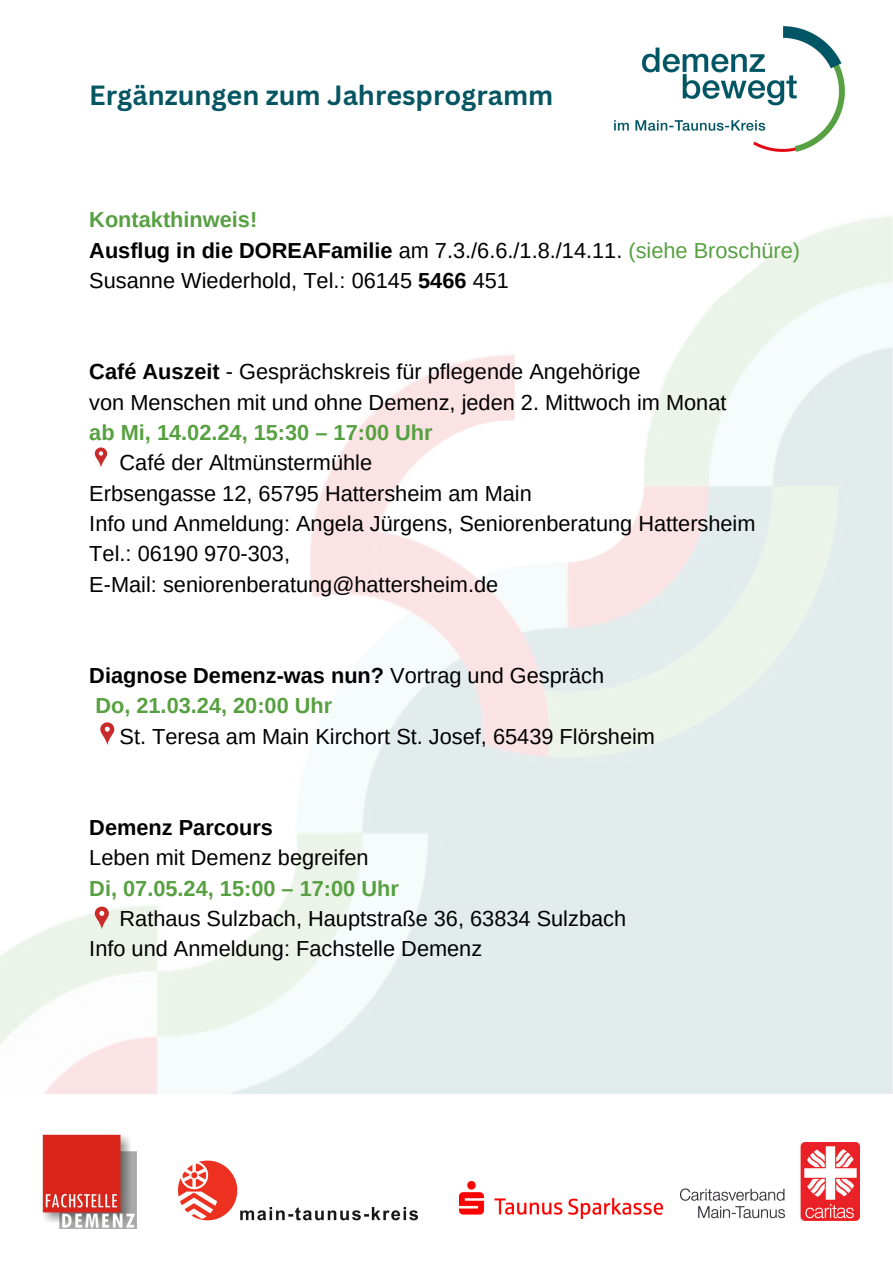
<style>
.page{position:relative;width:893px;height:1263px;background:#fff}
.page>*{position:absolute;margin:0;border:0;box-sizing:border-box;transform-origin:0 0}
.t1{font:700 27px "Canva Sans";color:#055562}
.t2{font:21.75px "Arimo";color:#000}
.t3{font:700 21.75px "Arimo";color:#000}
.t4{font:700 21.75px "Arimo";color:#57a041}
.s1{font-weight:400}
.s2{font-weight:400;color:#57a041}
.s3{font-weight:700}
</style>
<div class="page">
<img style="left:0;top:81px;width:893px;height:1148px">
<img style="left:178px;top:1161px;width:239px;height:60px">
<img style="left:42px;top:1135px;width:94px;height:94px">
<img style="left:681px;top:1143px;width:178px;height:77px">
<img style="left:459px;top:1182px;width:203px;height:36px">
<svg style="left:95px;top:447px;width:12px;height:21px"></svg>
<svg style="left:100px;top:722px;width:14px;height:23px"></svg>
<img style="left:614px;top:26px;width:230px;height:126px">
<svg style="left:95px;top:906px;width:14px;height:23px"></svg>
<p class="t1" style="left:89px;top:76px;width:465px">Ergänzungen zum Jahresprogramm</p>
<p class="t4" style="left:89px;top:208px;width:169px">Kontakthinweis!</p>
<p class="t3" style="left:89px;top:238px;width:712px">Ausflug in die DOREAFamilie <span class="s1">am 7.3./6.6./1.8./14.11.</span> <span class="s2">(siehe Broschüre)</span></p>
<p class="t2" style="left:89px;top:268px;width:421px">Susanne Wiederhold, Tel.: 06145 <span class="s3">5466</span> 451</p>
<p class="t2" style="left:89px;top:359px;width:553px"><span class="s3">Café Auszeit</span> - Gesprächskreis für pflegende Angehörige</p>
<p class="t2" style="left:89px;top:390px;width:638px">von Menschen mit und ohne Demenz, jeden 2. Mittwoch im Monat</p>
<p class="t4" style="left:89px;top:420px;width:345px">ab Mi, 14.02.24, 15:30 – 17:00 Uhr</p>
<p class="t2" style="left:119px;top:451px;width:254px">Café der Altmünstermühle</p>
<p class="t2" style="left:89px;top:481px;width:444px">Erbsengasse 12, 65795 Hattersheim am Main</p>
<p class="t2" style="left:89px;top:511px;width:668px">Info und Anmeldung: Angela Jürgens, Seniorenberatung Hattersheim</p>
<p class="t2" style="left:89px;top:542px;width:202px">Tel.: 06190 970-303,</p>
<p class="t2" style="left:89px;top:572px;width:410px">E-Mail: seniorenberatung@hattersheim.de</p>
<p class="t3" style="left:89px;top:663px;width:516px">Diagnose Demenz-was nun? <span class="s1">Vortrag und Gespräch</span></p>
<p class="t4" style="left:95px;top:694px;width:238px">Do, 21.03.24, 20:00 Uhr</p>
<p class="t2" style="left:119px;top:724px;width:537px">St. Teresa am Main Kirchort St. Josef, 65439 Flörsheim</p>
<p class="t3" style="left:89px;top:815px;width:185px">Demenz Parcours</p>
<p class="t2" style="left:89px;top:845px;width:281px">Leben mit Demenz begreifen</p>
<p class="t4" style="left:89px;top:876px;width:311px">Di, 07.05.24, 15:00 – 17:00 Uhr</p>
<p class="t2" style="left:119px;top:906px;width:508px">Rathaus Sulzbach, Hauptstraße 36, 63834 Sulzbach</p>
<p class="t2" style="left:89px;top:937px;width:394px">Info und Anmeldung: Fachstelle Demenz</p>
</div>
